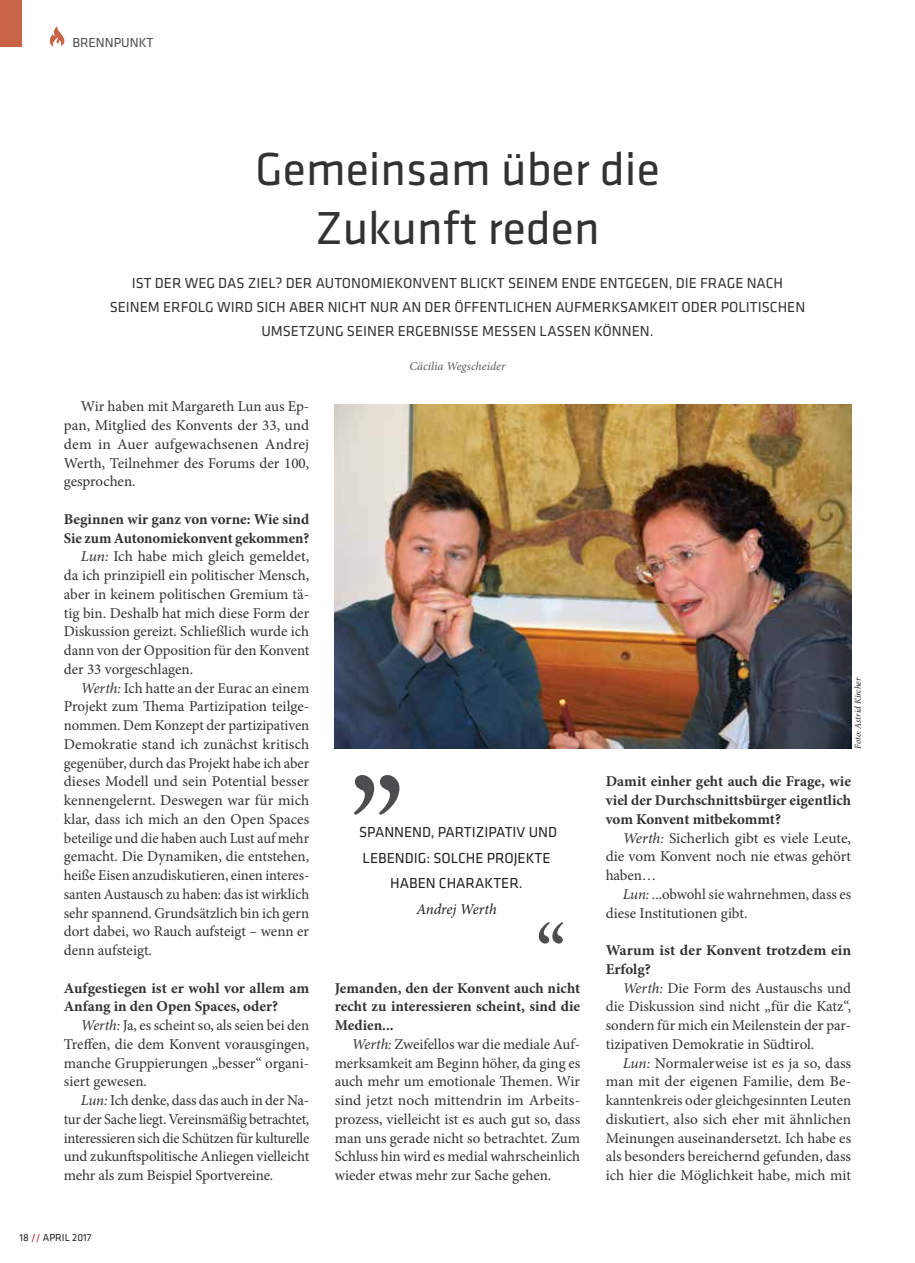
<style>
.page{position:relative;width:915px;height:1263px;background:#fff}
.page>*{position:absolute;margin:0;border:0;box-sizing:border-box;transform-origin:0 0}
.t1{font:48px/59.6px "Klavika";color:#333132;text-align:center}
.t2{font:15px/18.8px "Minion Pro";letter-spacing:-.005em;color:#333132;text-align:justify}
.t3{font:700 15px/18.8px "Minion Pro";color:#333132}
.t4{font:15px/24px "Klavika";color:#333132}
.t5{font:15px "Klavika";color:#231f20}
.t6{font:italic 15px "Minion Pro";letter-spacing:-.01em;color:#231f20}
.t7{font:13.5px "Klavika";color:#4d4d4f}
.t8{font:italic 12px "Minion Pro";letter-spacing:.005em;color:#58595b}
.t9{font:10.5px "Klavika";color:#231f20}
.t10{font:italic 9px "Minion Pro";color:#231f20}
.s1{font-style:italic}
.s2{color:#c11a33}
</style>
<div class="page">
<img style="left:334px;top:404px;width:516px;height:345px">
<svg style="left:354px;top:775px;width:45px;height:40px"></svg>
<svg style="left:538px;top:922px;width:25px;height:21px"></svg>
<div style="left:0;top:0;width:21px;height:47px;background:#c96346"></div>
<svg style="left:49px;top:26px;width:16px;height:21px"></svg>
<p class="t7" style="left:72px;top:35px;width:83px">BRENNPUNKT</p>
<h1 class="t1" style="left:255px;top:140px;width:406px">GEMEINSAM ÜBER DIE<br>ZUKUNFT REDEN</h1>
<p class="t4" style="left:132px;top:271px;width:96px">IST DER WEG DAS</p>
<p class="t4" style="left:248px;top:271px;width:242px">ZIEL? DER AUTONOMIEKONVENT BLICKT</p>
<p class="t4" style="left:110px;top:271px;width:674px;text-indent:398px">SEINEM ENDE ENTGEGEN, DIE FRAGE NACH<br>SEINEM ERFOLG WIRD SICH ABER NICHT NUR AN DER ÖFFENTLICHEN AUFME</p>
<p class="t4" style="left:601px;top:295px;width:20px">RKSAMKE</p>
<p class="t4" style="left:666px;top:295px;width:140px">IT ODER POLITISCHEN</p>
<p class="t4" style="left:261px;top:319px;width:20px">UMSETZU</p>
<p class="t4" style="left:325px;top:319px;width:138px">NG SEINER ERGEBNISSE</p>
<p class="t4" style="left:482px;top:319px;width:10px">MESSE</p>
<p class="t4" style="left:526px;top:319px;width:31px">N LASSE</p>
<p class="t4" style="left:581px;top:319px;width:74px">N KÖNNEN.</p>
<p class="t8" style="left:409px;top:358px;width:97px">Cäcilia Wegscheider</p>
<p class="t2" style="left:64px;top:397px;width:247px;text-indent:17px">Wir haben mit Margareth Lun aus Ep&shy;pan, Mitglied des Konvents der 33, und dem in Auer aufgewachsenen Andrej Werth, Teilnehmer des Forums der 100, gesprochen.</p>
<p class="t3" style="left:64px;top:509px;width:247px">Beginnen wir ganz von vorne: Wie sind</p>
<p class="t3" style="left:64px;top:528px;width:247px">Sie zum Autonomiekonvent gekommen?</p>
<p class="t2" style="left:81px;top:547px;width:230px"><span class="s1">Lun:</span> Ich habe mich gleich gemeldet,</p>
<p class="t2" style="left:64px;top:566px;width:247px">da ich prinzipiell ein politischer Mensch,</p>
<p class="t2" style="left:64px;top:585px;width:247px">aber in keinem politischen Gremium tä-</p>
<p class="t2" style="left:64px;top:603px;width:247px">tig bin. Deshalb hat mich diese Form der</p>
<p class="t2" style="left:64px;top:622px;width:247px">Diskussion gereizt. Schließlich wurde ich</p>
<p class="t2" style="left:64px;top:641px;width:247px">dann von der Opposition für den Konvent</p>
<p class="t2" style="left:64px;top:660px;width:131px">der 33 vorgeschlagen.</p>
<p class="t2" style="left:81px;top:678px;width:230px"><span class="s1">Werth:</span> Ich hatte an der Eurac an einem</p>
<p class="t2" style="left:64px;top:697px;width:247px">Projekt zum Thema Partizipation teilge-</p>
<p class="t2" style="left:64px;top:716px;width:247px">nommen. Dem Konzept der partizipativen</p>
<p class="t2" style="left:64px;top:735px;width:247px">Demokratie stand ich zunächst kritisch</p>
<p class="t2" style="left:64px;top:753px;width:247px">gegenüber, durch das Projekt habe ich aber</p>
<p class="t2" style="left:64px;top:772px;width:247px">dieses Modell und sein Potential besser</p>
<p class="t2" style="left:64px;top:791px;width:247px">kennengelernt. Deswegen war für mich</p>
<p class="t2" style="left:64px;top:810px;width:247px">klar, dass ich mich an den Open Spaces</p>
<p class="t2" style="left:64px;top:828px;width:247px">beteilige und die haben auch Lust auf mehr</p>
<p class="t2" style="left:64px;top:847px;width:247px">gemacht. Die Dynamiken, die entstehen,</p>
<p class="t2" style="left:64px;top:866px;width:247px">heiße Eisen anzudiskutieren, einen interes-</p>
<p class="t2" style="left:64px;top:885px;width:247px">santen Austausch zu haben: das ist wirklich</p>
<p class="t2" style="left:64px;top:903px;width:247px">sehr spannend. Grundsätzlich bin ich gern</p>
<p class="t2" style="left:64px;top:922px;width:247px">dort dabei, wo Rauch aufsteigt – wenn er</p>
<p class="t2" style="left:64px;top:941px;width:90px">denn aufsteigt.</p>
<p class="t3" style="left:64px;top:978px;width:247px">Aufgestiegen ist er wohl vor allem am<br>Anfang in den Open Spaces, oder?</p>
<p class="t2" style="left:64px;top:1016px;width:247px;text-indent:17px"><span class="s1">Werth:</span> Ja, es scheint so, als seien bei den Treffen, die dem Konvent vorausgingen, manche Gruppierungen „besser“ organi&shy;siert gewesen.</p>
<p class="t2" style="left:64px;top:1091px;width:247px;text-indent:17px"><span class="s1">Lun:</span> Ich denke, dass das auch in der Na&shy;tur der Sache liegt. Vereinsmäßig betrachtet, interessieren sich die Schützen für kulturelle und zukunftspolitische Anliegen vielleicht mehr als zum Beispiel Sportvereine.</p>
<p class="t10" style="left:851px;top:749px;width:73px;rotate:-90deg">Foto: Astrid Kircher</p>
<p class="t3" style="left:605px;top:772px;width:247px;text-align:justify">Damit einher geht auch die Frage, wie viel der Durchschnittsbürger eigentlich vom Konvent mitbekommt?</p>
<p class="t2" style="left:605px;top:828px;width:247px;text-indent:17px"><span class="s1">Werth:</span> Sicherlich gibt es viele Leute, die vom Konvent noch nie etwas gehört haben…</p>
<p class="t2" style="left:605px;top:885px;width:247px;text-indent:17px"><span class="s1">Lun:</span> ...obwohl sie wahrnehmen, dass es diese Institutionen gibt.</p>
<p class="t3" style="left:605px;top:941px;width:247px">Warum ist der Konvent trotzdem ein<br>Erfolg?</p>
<p class="t2" style="left:605px;top:978px;width:247px;text-indent:17px"><span class="s1">Werth:</span> Die Form des Austauschs und die Diskussion sind nicht „für die Katz“, sondern für mich ein Meilenstein der par&shy;tizipativen Demokratie in Südtirol.</p>
<p class="t2" style="left:605px;top:1053px;width:247px;text-indent:17px"><span class="s1">Lun:</span> Normalerweise ist es ja so, dass man mit der eigenen Familie, dem Be&shy;kanntenkreis oder gleichgesinnten Leuten diskutiert, also sich eher mit ähnlichen Meinungen auseinandersetzt. Ich habe es als besonders bereichernd gefunden, dass ich hier die Möglichkeit habe, mich mit</p>
<p class="t5" style="left:359px;top:824px;width:197px">SPANNEND, PARTIZIPATIV U ND</p>
<p class="t5" style="left:362px;top:850px;width:151px">LEBENDIG: SOLCHE PROJEKTE</p>
<p class="t5" style="left:390px;top:875px;width:95px">HABE N CHARAKTE</p>
<p class="t5" style="left:509px;top:875px;width:15px">R.</p>
<p class="t6" style="left:416px;top:899px;width:82px">Andrej Werth</p>
<p class="t3" style="left:334px;top:978px;width:247px;text-align:justify">Jemanden, den der Konvent auch nicht recht zu interessieren scheint, sind die Medien...</p>
<p class="t2" style="left:334px;top:1035px;width:247px;text-indent:17px"><span class="s1">Werth:</span> Zweifellos war die mediale Auf&shy;merksamkeit am Beginn höher, da ging es auch mehr um emotionale Themen. Wir sind jetzt noch mittendrin im Arbeits&shy;prozess, vielleicht ist es auch gut so, dass man uns gerade nicht so betrachtet. Zum Schluss hin wird es medial wahrscheinlich wieder etwas mehr zur Sache gehen.</p>
<p class="t9" style="left:20px;top:1232px;width:73px">18 <span class="s2">//</span> APRIL 2017</p>
</div>
